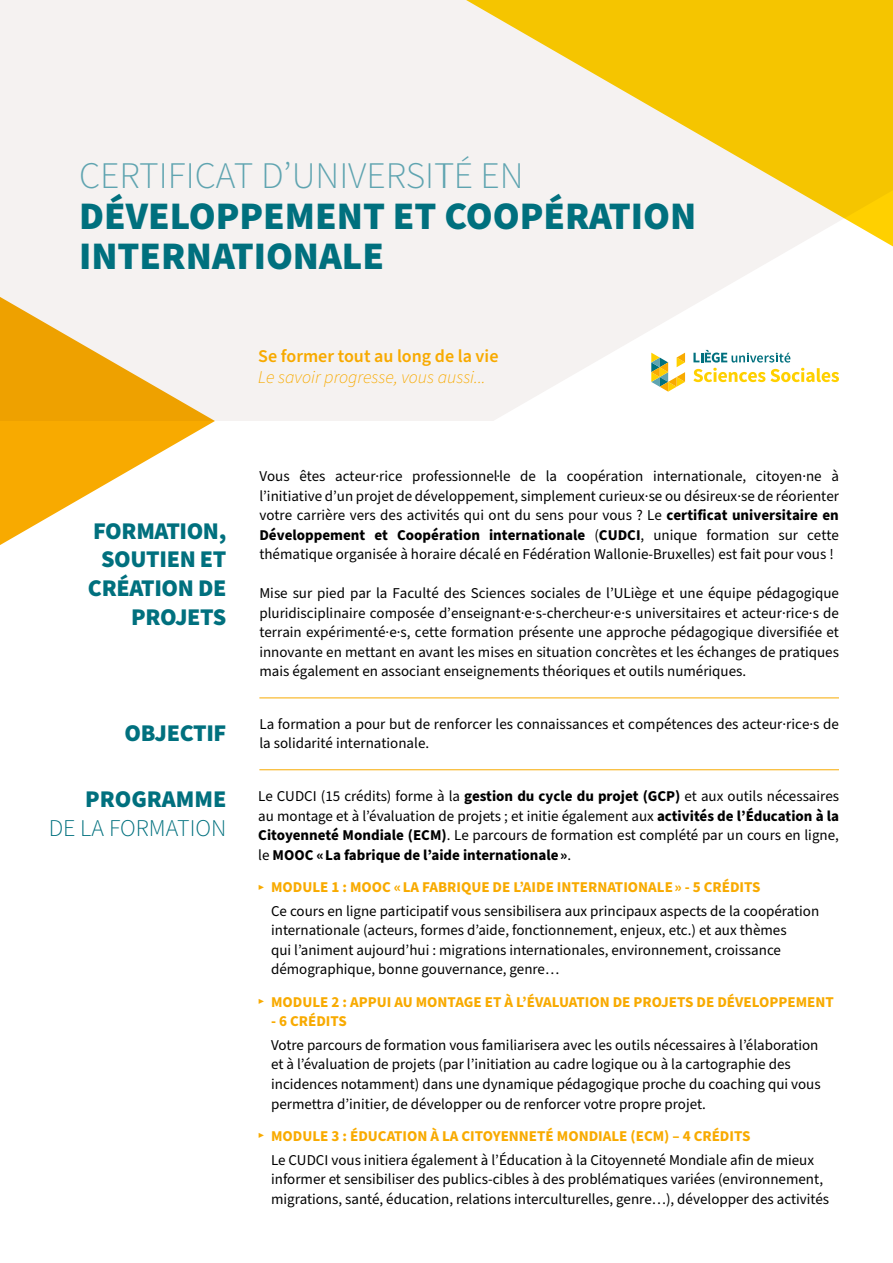
<style>
.page{position:relative;width:893px;height:1263px;background:#fff}
.page>*{position:absolute;margin:0;border:0;box-sizing:border-box;transform-origin:0 0}
.t1{font:900 39px/40.5px "Source Sans Pro";color:#00707e}
.t2{font:300 37.5px "Source Sans Pro";color:#5fa4b0}
.t3{font:900 24px/28.8px "Source Sans Pro";letter-spacing:-.015em;color:#00707e;text-align:right}
.t4{font:300 24px "Source Sans Pro";color:#00707e}
.t5{font:italic 300 18px "Source Sans Pro";color:#f8aa00}
.t6{font:600 18px "Source Sans Pro";color:#f8aa00}
.t7{font:15px/19.5px "Source Sans Pro";color:#000}
.t8{font:700 15px "Source Sans Pro";color:#f8aa00}
.s1{font-weight:700}
.s2{font-size:10.5px;color:#f8aa00}
.s3{font-weight:700;color:#f8aa00}
.s4{font-weight:400;font-size:10.5px}
</style>
<div class="page">
<div style="left:0;top:0;width:893px;height:421px;background:#f5f2f1"></div>
<svg style="left:0;top:297px;width:215px;height:248px"></svg>
<svg style="left:495px;top:254px;width:398px;height:167px;fill:#fff"></svg>
<hr style="left:259px;top:698px;width:580px;height:1px;background:#f8aa00">
<hr style="left:259px;top:769px;width:580px;height:1px;background:#f8aa00">
<svg style="left:466px;top:0;width:427px;height:254px"></svg>
<svg style="left:693px;top:350px;width:146px;height:32px"></svg>
<svg style="left:651px;top:353px;width:34px;height:39px"></svg>
<h2 class="t2" style="left:79px;top:151px;width:446px">CERTIFICAT D’UNIVERSITÉ EN</h2>
<h1 class="t1" style="left:79px;top:196px;width:619px">DÉVELOPPEMENT ET COOPÉRATION<br>INTERNATIONALE</h1>
<h3 class="t3" style="left:88px;top:517px;width:140px">FORMATION,<br>SOUTIEN ET<br>CRÉATION DE<br>PROJETS</h3>
<h3 class="t3" style="left:124px;top:719px;width:103px">OBJECTIF</h3>
<h3 class="t3" style="left:85px;top:785px;width:143px">PROGRAMME</h3>
<h3 class="t4" style="left:49px;top:812px;width:179px">DE LA FORMATION</h3>
<p class="t6" style="left:258px;top:344px;width:242px">Se former tout au long de la vie</p>
<p class="t5" style="left:258px;top:365px;width:229px">Le savoir progresse, vous aussi...</p>
<p class="t7" style="left:259px;top:467px;width:581px;text-align:justify">Vous êtes acteur·rice professionnel·le de la coopération internationale, citoyen·ne à l’initiative d’un projet de développement, simplement curieux·se ou désireux·se de réorienter votre carrière vers des activités qui ont du sens pour vous ? Le <span class="s1">certificat universitaire en Développement et Coopération internationale</span> (<span class="s1">CUDCI</span>, unique formation sur cette thématique organisée à horaire décalé en Fédération Wallonie-Bruxelles) est fait pour vous !</p>
<p class="t7" style="left:259px;top:584px;width:581px;text-align:justify">Mise sur pied par la Faculté des Sciences sociales de l’ULiège et une équipe pédagogique pluridisciplinaire composée d’enseignant·e·s-chercheur·e·s universitaires et acteur·rice·s de terrain expérimenté·e·s, cette formation présente une approche pédagogique diversifiée et innovante en mettant en avant les mises en situation concrètes et les échanges de pratiques mais également en associant enseignements théoriques et outils numériques.</p>
<p class="t7" style="left:259px;top:714px;width:581px">La formation a pour but de renforcer les connaissances et compétences des acteur·rice·s de la solidarité internationale.</p>
<p class="t7" style="left:258px;top:787px;width:582px;text-align:justify">Le CUDCI (15 crédits) forme à la <span class="s1">gestion du cycle du projet (GCP)</span> et aux outils nécessaires au montage et à l’évaluation de projets ; et initie également aux <span class="s1">activités de l’Éducation à la Citoyenneté Mondiale (ECM)</span>. Le parcours de formation est complété par un cours en ligne, le <span class="s1">MOOC « La fabrique de l’aide internationale »</span>.</p>
<p class="t7" style="left:271px;top:876px;width:550px;line-height:23.7px;text-indent:-13px"><span class="s2">▶</span> <span class="s3">MODULE 1 : MOOC « LA FABRIQUE DE L’AIDE INTERNATIONALE » - 5 CRÉDITS<br></span>Ce cours en ligne participatif vous sensibilisera aux principaux aspects de la coopération</p>
<p class="t7" style="left:271px;top:921px;width:517px">internationale (acteurs, formes d’aide, fonctionnement, enjeux, etc.) et aux thèmes qui l’animent aujourd’hui : migrations internationales, environnement, croissance démographique, bonne gouvernance, genre…</p>
<p class="t8" style="left:258px;top:991px;width:577px"><span class="s4">▶</span> MODULE 2 : APPUI AU MONTAGE ET À L’ÉVALUATION DE PROJETS DE DÉVELOPPEMENT</p>
<p class="t8" style="left:271px;top:1011px;width:77px">- 6 CRÉDITS</p>
<p class="t7" style="left:271px;top:1036px;width:551px">Votre parcours de formation vous familiarisera avec les outils nécessaires à l’élaboration et à l’évaluation de projets (par l’initiation au cadre logique ou à la cartographie des incidences notamment) dans une dynamique pédagogique proche du coaching qui vous permettra d’initier, de développer ou de renforcer votre propre projet.</p>
<p class="t7" style="left:271px;top:1124px;width:545px;line-height:23.7px;text-indent:-13px"><span class="s2">▶</span> <span class="s3">MODULE 3 : ÉDUCATION À LA CITOYENNETÉ MONDIALE (ECM) – 4 CRÉDITS<br></span>Le CUDCI vous initiera également à l’Éducation à la Citoyenneté Mondiale afin de mieux</p>
<p class="t7" style="left:271px;top:1170px;width:560px">informer et sensibiliser des publics-cibles à des problématiques variées (environnement, migrations, santé, éducation, relations interculturelles, genre…), développer des activités</p>
</div>
